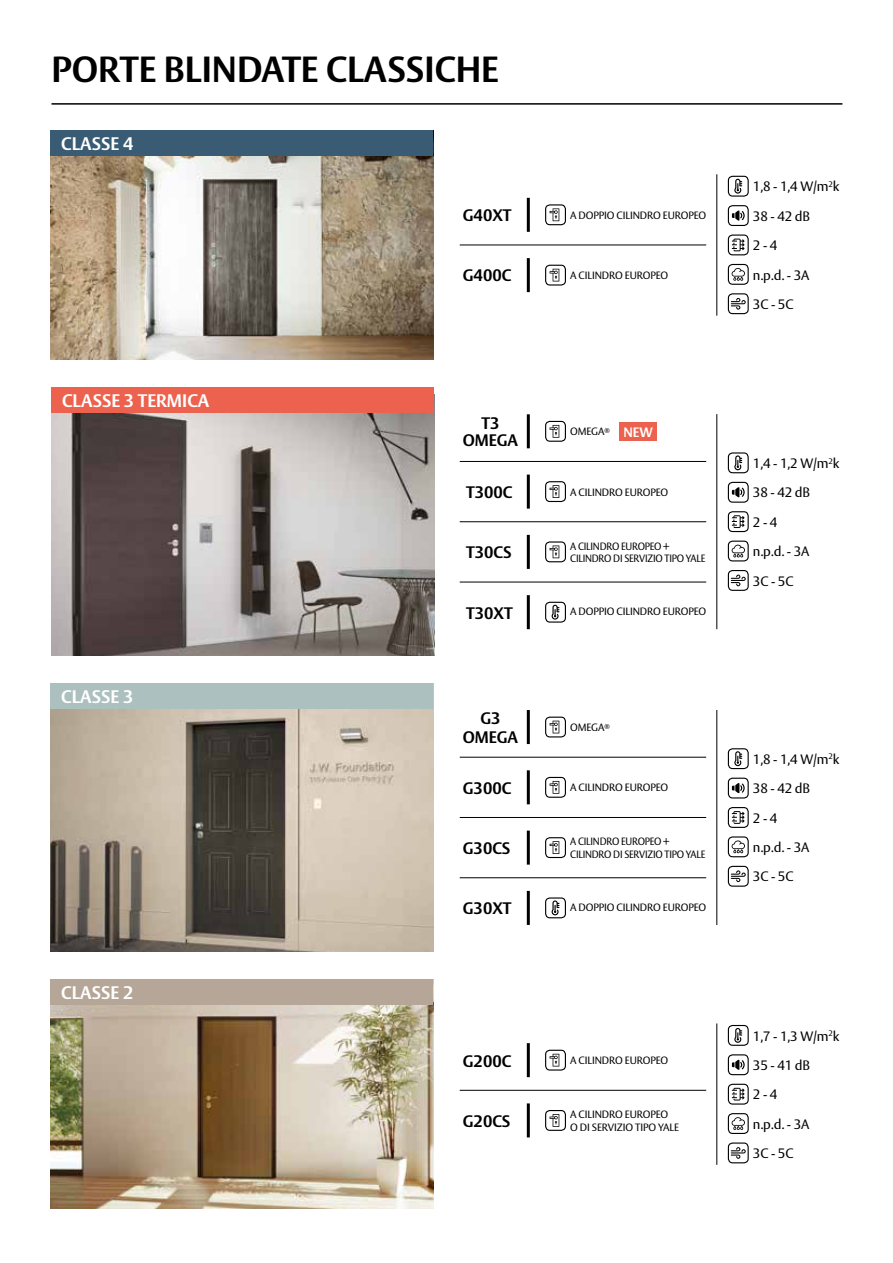
<style>
.page{position:relative;width:893px;height:1263px;background:#fff}
.page>*{position:absolute;margin:0;border:0;box-sizing:border-box;transform-origin:0 0}
.t1{font:700 36px "ASSA Vesta";color:#000}
.t2{font:700 18px "ASSA Vesta";color:#fff}
.t3{font:700 16.5px/19.8px "ASSA Vesta";color:#000;text-align:center}
.t4{font:13.5px/29.4px "ASSA Vesta";letter-spacing:-.01em;color:#000}
.t5{font:10.5px/12.6px "ASSA Vesta";letter-spacing:-.01em;color:#000}
.t6{font:10.5px/12.6px "ASSA Vesta";letter-spacing:-.01em;color:#000;scale:.95 1}
.s1{font-weight:700;font-size:13.5px;color:#fff}
</style>
<div class="page">
<hr style="left:51px;top:103px;width:791px;height:2px;background:#000">
<img style="left:51px;top:413px;width:383px;height:243px">
<div style="left:51px;top:388px;width:383px;height:25px;background:#ec624f"></div>
<img style="left:51px;top:709px;width:382px;height:242px">
<div style="left:51px;top:683px;width:382px;height:26px;background:#abc0bf"></div>
<img style="left:51px;top:1005px;width:382px;height:204px">
<div style="left:51px;top:979px;width:382px;height:26px;background:#b5a698"></div>
<hr style="left:460px;top:1090px;width:246px;height:1px;background:#000">
<img style="left:51px;top:156px;width:382px;height:204px">
<div style="left:51px;top:130px;width:382px;height:26px;background:#395b73"></div>
<hr style="left:460px;top:757px;width:246px;height:1px;background:#000">
<hr style="left:460px;top:817px;width:246px;height:1px;background:#000">
<hr style="left:460px;top:877px;width:246px;height:1px;background:#000">
<hr style="left:527px;top:710px;width:3px;height:34px;background:#000">
<div style="left:545px;top:717px;width:21px;height:20px;border:1px solid #000;border-radius:4px"></div>
<svg style="left:550px;top:721px;width:9px;height:12px"></svg>
<hr style="left:527px;top:770px;width:3px;height:34px;background:#000">
<div style="left:545px;top:777px;width:21px;height:21px;border:1px solid #000;border-radius:4px"></div>
<svg style="left:550px;top:781px;width:9px;height:13px"></svg>
<hr style="left:527px;top:831px;width:3px;height:34px;background:#000">
<div style="left:545px;top:837px;width:21px;height:21px;border:1px solid #000;border-radius:4px"></div>
<svg style="left:550px;top:841px;width:9px;height:13px"></svg>
<hr style="left:527px;top:891px;width:3px;height:34px;background:#000">
<svg style="left:552px;top:900px;width:7px;height:15px"></svg>
<div style="left:545px;top:897px;width:21px;height:21px;border:1px solid #000;border-radius:4px"></div>
<hr style="left:527px;top:1043px;width:3px;height:34px;background:#000">
<div style="left:545px;top:1050px;width:21px;height:20px;border:1px solid #000;border-radius:4px"></div>
<svg style="left:550px;top:1054px;width:9px;height:12px"></svg>
<hr style="left:527px;top:1103px;width:3px;height:34px;background:#000">
<div style="left:545px;top:1110px;width:21px;height:21px;border:1px solid #000;border-radius:4px"></div>
<svg style="left:550px;top:1114px;width:9px;height:13px"></svg>
<hr style="left:460px;top:245px;width:246px;height:1px;background:#000">
<hr style="left:527px;top:198px;width:3px;height:34px;background:#000">
<div style="left:545px;top:204px;width:21px;height:21px;border:1px solid #000;border-radius:4px"></div>
<svg style="left:550px;top:208px;width:9px;height:13px"></svg>
<hr style="left:527px;top:258px;width:3px;height:34px;background:#000">
<div style="left:545px;top:265px;width:21px;height:21px;border:1px solid #000;border-radius:4px"></div>
<svg style="left:550px;top:269px;width:9px;height:12px"></svg>
<svg style="left:731px;top:298px;width:15px;height:12px"></svg>
<div style="left:728px;top:293px;width:21px;height:21px;border:1px solid #000;border-radius:4px"></div>
<div style="left:728px;top:264px;width:21px;height:21px;border:1px solid #000;border-radius:4px"></div>
<svg style="left:732px;top:268px;width:13px;height:13px"></svg>
<svg style="left:734px;top:179px;width:8px;height:15px"></svg>
<div style="left:728px;top:176px;width:21px;height:21px;border:1px solid #000;border-radius:4px"></div>
<svg style="left:732px;top:211px;width:13px;height:10px"></svg>
<div style="left:728px;top:205px;width:21px;height:21px;border:1px solid #000;border-radius:4px"></div>
<div style="left:728px;top:234px;width:21px;height:21px;border:1px solid #000;border-radius:4px"></div>
<svg style="left:732px;top:239px;width:13px;height:12px"></svg>
<hr style="left:716px;top:174px;width:1px;height:142px;background:#000">
<hr style="left:527px;top:595px;width:3px;height:34px;background:#000">
<svg style="left:552px;top:605px;width:7px;height:15px"></svg>
<div style="left:545px;top:602px;width:21px;height:21px;border:1px solid #000;border-radius:4px"></div>
<hr style="left:460px;top:461px;width:246px;height:1px;background:#000">
<hr style="left:460px;top:521px;width:246px;height:1px;background:#000">
<hr style="left:460px;top:582px;width:246px;height:1px;background:#000">
<hr style="left:527px;top:475px;width:3px;height:34px;background:#000">
<div style="left:545px;top:481px;width:21px;height:21px;border:1px solid #000;border-radius:4px"></div>
<svg style="left:550px;top:485px;width:9px;height:13px"></svg>
<hr style="left:527px;top:535px;width:3px;height:34px;background:#000">
<div style="left:545px;top:541px;width:21px;height:21px;border:1px solid #000;border-radius:4px"></div>
<svg style="left:550px;top:545px;width:9px;height:13px"></svg>
<hr style="left:527px;top:414px;width:3px;height:34px;background:#000">
<div style="left:545px;top:421px;width:21px;height:21px;border:1px solid #000;border-radius:4px"></div>
<svg style="left:550px;top:425px;width:9px;height:13px"></svg>
<div style="left:619px;top:422px;width:38px;height:19px;background:#ec624f"></div>
<svg style="left:731px;top:575px;width:15px;height:11px"></svg>
<div style="left:728px;top:570px;width:21px;height:21px;border:1px solid #000;border-radius:4px"></div>
<div style="left:728px;top:541px;width:21px;height:20px;border:1px solid #000;border-radius:4px"></div>
<svg style="left:732px;top:545px;width:13px;height:12px"></svg>
<svg style="left:734px;top:455px;width:8px;height:15px"></svg>
<div style="left:728px;top:452px;width:21px;height:21px;border:1px solid #000;border-radius:4px"></div>
<svg style="left:732px;top:487px;width:13px;height:10px"></svg>
<div style="left:728px;top:482px;width:21px;height:21px;border:1px solid #000;border-radius:4px"></div>
<div style="left:728px;top:511px;width:21px;height:21px;border:1px solid #000;border-radius:4px"></div>
<svg style="left:732px;top:515px;width:13px;height:13px"></svg>
<hr style="left:716px;top:414px;width:1px;height:215px;background:#000">
<svg style="left:731px;top:870px;width:15px;height:12px"></svg>
<div style="left:728px;top:866px;width:21px;height:21px;border:1px solid #000;border-radius:4px"></div>
<div style="left:728px;top:836px;width:21px;height:21px;border:1px solid #000;border-radius:4px"></div>
<svg style="left:732px;top:840px;width:13px;height:13px"></svg>
<svg style="left:734px;top:751px;width:8px;height:15px"></svg>
<div style="left:728px;top:748px;width:21px;height:21px;border:1px solid #000;border-radius:4px"></div>
<svg style="left:732px;top:783px;width:13px;height:10px"></svg>
<div style="left:728px;top:778px;width:21px;height:20px;border:1px solid #000;border-radius:4px"></div>
<div style="left:728px;top:807px;width:21px;height:21px;border:1px solid #000;border-radius:4px"></div>
<svg style="left:732px;top:811px;width:13px;height:13px"></svg>
<hr style="left:716px;top:710px;width:1px;height:215px;background:#000">
<svg style="left:731px;top:1147px;width:15px;height:12px"></svg>
<div style="left:728px;top:1142px;width:21px;height:21px;border:1px solid #000;border-radius:4px"></div>
<div style="left:728px;top:1113px;width:21px;height:21px;border:1px solid #000;border-radius:4px"></div>
<svg style="left:732px;top:1117px;width:13px;height:13px"></svg>
<svg style="left:734px;top:1028px;width:8px;height:15px"></svg>
<div style="left:728px;top:1025px;width:21px;height:21px;border:1px solid #000;border-radius:4px"></div>
<svg style="left:732px;top:1060px;width:13px;height:10px"></svg>
<div style="left:728px;top:1054px;width:21px;height:21px;border:1px solid #000;border-radius:4px"></div>
<div style="left:728px;top:1084px;width:21px;height:20px;border:1px solid #000;border-radius:4px"></div>
<svg style="left:732px;top:1088px;width:13px;height:12px"></svg>
<hr style="left:716px;top:1023px;width:1px;height:142px;background:#000">
<h1 class="t1" style="left:51px;top:47px;width:449px">PORTE BLINDATE CLASSICHE</h1>
<h2 class="t2" style="left:61px;top:132px;width:74px">CLASSE 4</h2>
<h2 class="t2" style="left:62px;top:390px;width:149px">CLASSE 3 TERMICA</h2>
<h2 class="t2" style="left:61px;top:686px;width:74px">CLASSE 3</h2>
<h2 class="t2" style="left:61px;top:982px;width:74px">CLASSE 2</h2>
<h3 class="t3" style="left:463px;top:206px;width:50px">G40XT</h3>
<p class="t5" style="left:570px;top:209px;width:137px">A DOPPIO CILINDRO EUROPEO</p>
<h3 class="t3" style="left:463px;top:266px;width:50px">G400C</h3>
<p class="t5" style="left:570px;top:270px;width:99px">A CILINDRO EUROPEO</p>
<h3 class="t3" style="left:463px;top:416px;width:57px;line-height:16.5px">T3<br>OMEGA</h3>
<p class="t5" style="left:570px;top:426px;width:84px">OMEGA<sup>®</sup> <span class="s1">NEW</span></p>
<h3 class="t3" style="left:466px;top:483px;width:48px">T300C</h3>
<p class="t5" style="left:570px;top:486px;width:99px">A CILINDRO EUROPEO</p>
<h3 class="t3" style="left:466px;top:543px;width:47px">T30CS</h3>
<p class="t6" style="left:570px;top:540px;width:144px">A CILINDRO EUROPEO +<br>CILINDRO DI SERVIZIO TIPO YALE</p>
<h3 class="t3" style="left:466px;top:603px;width:48px">T30XT</h3>
<p class="t5" style="left:570px;top:605px;width:137px">A DOPPIO CILINDRO EUROPEO</p>
<h3 class="t3" style="left:463px;top:708px;width:57px">G3<br>OMEGA</h3>
<p class="t5" style="left:570px;top:722px;width:41px">OMEGA<sup>®</sup></p>
<h3 class="t3" style="left:463px;top:779px;width:50px">G300C</h3>
<p class="t5" style="left:570px;top:782px;width:99px">A CILINDRO EUROPEO</p>
<h3 class="t3" style="left:463px;top:839px;width:49px">G30CS</h3>
<p class="t6" style="left:570px;top:836px;width:144px">A CILINDRO EUROPEO +<br>CILINDRO DI SERVIZIO TIPO YALE</p>
<h3 class="t3" style="left:463px;top:899px;width:50px">G30XT</h3>
<p class="t5" style="left:570px;top:901px;width:137px">A DOPPIO CILINDRO EUROPEO</p>
<h3 class="t3" style="left:463px;top:1051px;width:50px">G200C</h3>
<p class="t5" style="left:570px;top:1055px;width:99px">A CILINDRO EUROPEO</p>
<h3 class="t3" style="left:463px;top:1112px;width:49px">G20CS</h3>
<p class="t5" style="left:570px;top:1109px;width:110px">A CILINDRO EUROPEO<br>O DI SERVIZIO TIPO YALE</p>
<p class="t4" style="left:753px;top:173px;width:88px">1,8 - 1,4 W/m<sup>2</sup>k<br>38 - 42 dB<br>2 - 4</p>
<p class="t4" style="left:753px;top:261px;width:58px">n.p.d. - 3A</p>
<p class="t4" style="left:753px;top:290px;width:42px">3C - 5C</p>
<p class="t4" style="left:753px;top:449px;width:88px">1,4 - 1,2 W/m<sup>2</sup>k<br>38 - 42 dB<br>2 - 4</p>
<p class="t4" style="left:753px;top:537px;width:58px">n.p.d. - 3A</p>
<p class="t4" style="left:753px;top:567px;width:42px">3C - 5C</p>
<p class="t4" style="left:753px;top:745px;width:88px">1,8 - 1,4 W/m<sup>2</sup>k<br>38 - 42 dB<br>2 - 4</p>
<p class="t4" style="left:753px;top:833px;width:58px">n.p.d. - 3A</p>
<p class="t4" style="left:753px;top:863px;width:42px">3C - 5C</p>
<p class="t4" style="left:753px;top:1022px;width:88px">1,7 - 1,3 W/m<sup>2</sup>k<br>35 - 41 dB<br>2 - 4</p>
<p class="t4" style="left:753px;top:1110px;width:58px">n.p.d. - 3A</p>
<p class="t4" style="left:753px;top:1139px;width:42px">3C - 5C</p>
</div>
